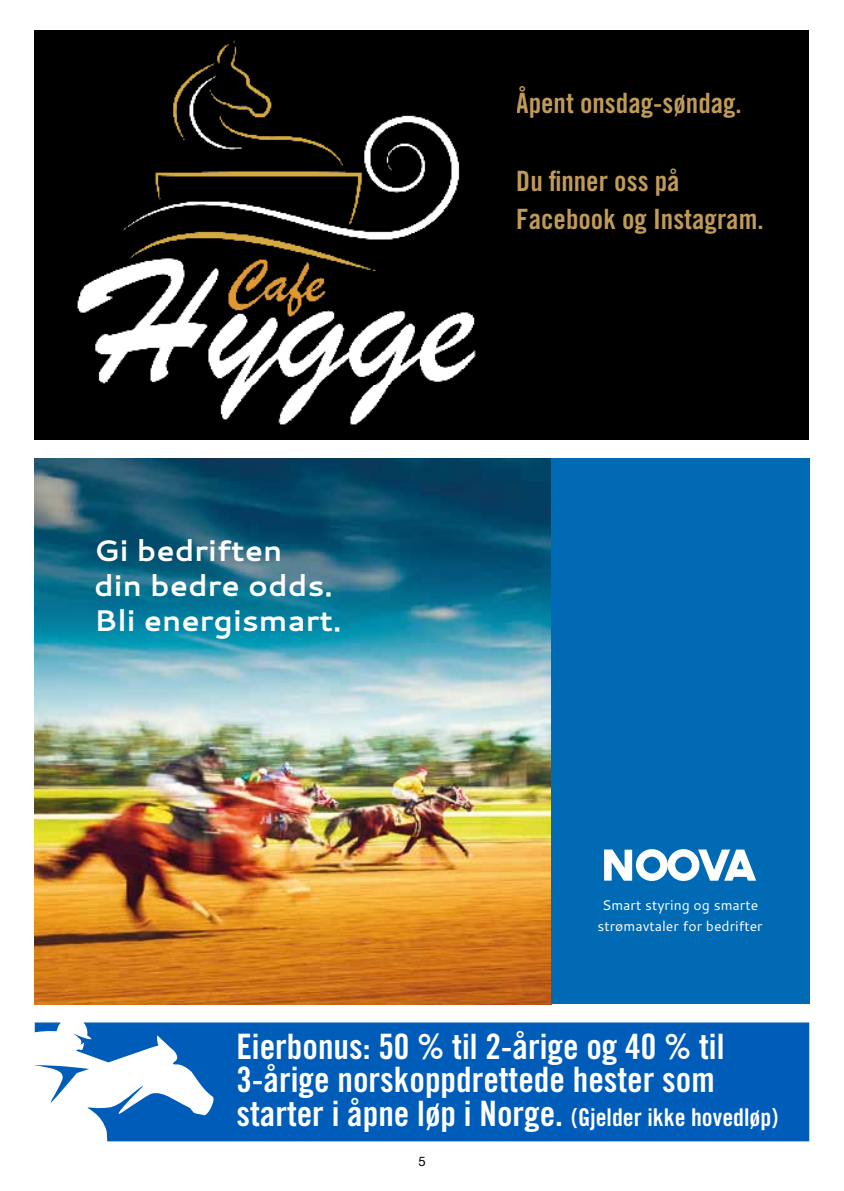
<style>
.page{position:relative;width:844px;height:1191px;background:#fff}
.page>*{position:absolute;margin:0;border:0;box-sizing:border-box;transform-origin:0 0}
.t1{font:35px/33.2px "Trade Gothic LT Std Bd Cn 20";color:#fff}
.t2{font:700 29.75px/35px "Cantarell";color:#fff}
.t3{font:28px/38.5px "Trade Gothic LT Std Bd Cn 20";color:#c09b57}
.t4{font:14px/21px "Cantarell";color:#fff;text-align:center}
.t5{font:13.12px "Helvetica Neue";color:#000}
.s1{font-size:24.5px}
</style>
<div class="page">
<div style="left:35px;top:30px;width:774px;height:410px;background:#000"></div>
<img style="left:77px;top:40px;width:399px;height:385px">
<svg style="left:35px;top:1065px;width:37px;height:37px"></svg>
<svg style="left:35px;top:1022px;width:26px;height:10px"></svg>
<svg style="left:72px;top:1022px;width:737px;height:119px;fill:#005cb9"></svg>
<div style="left:236px;top:1033px;width:558px;height:97px;background:#005cb9"></div>
<img style="left:35px;top:458px;width:516px;height:546px">
<div style="left:551px;top:458px;width:258px;height:546px;background:#006ab5"></div>
<svg style="left:604px;top:849px;width:152px;height:32px"></svg>
<p class="t3" style="left:516px;top:84px;width:227px">Åpent onsdag-søndag.</p>
<p class="t2" style="left:94px;top:532px;width:248px">Gi bedriften<br>din bedre odds.<br>Bli energismart.</p>
<p class="t3" style="left:516px;top:161px;width:249px">Du finner oss på<br>Facebook og Instagram.</p>
<p class="t4" style="left:597px;top:894px;width:167px">Smart styring og smarte strømavtaler for bedrifter</p>
<p class="t1" style="left:236px;top:1029px;width:543px">Eierbonus: 50 % til 2-årige og 40 % til<br>3-årige norskoppdrettede hester som starter i åpne løp i Norge. <span class="s1">(Gjelder ikke hovedløp)</span></p>
<p class="t5" style="left:418px;top:1153px;width:9px">5</p>
</div>
